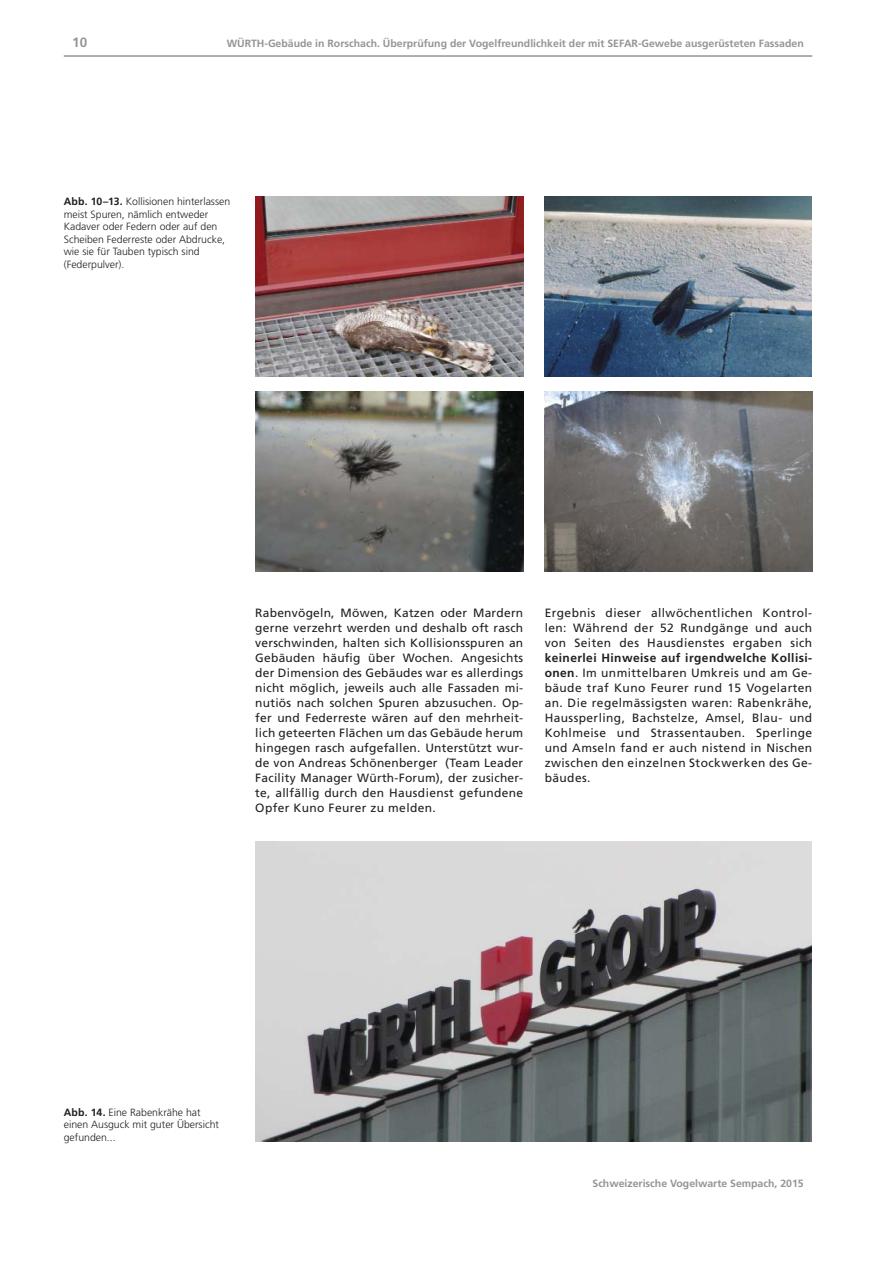
<style>
.page{position:relative;width:893px;height:1263px;background:#fff}
.page>*{position:absolute;margin:0;border:0;box-sizing:border-box;transform-origin:0 0}
.t1{font:700 13.5px "Frutiger";color:#939598}
.t2{font:12px/15px "Frutiger";letter-spacing:.035em;color:#231f20;text-align:justify}
.t3{font:300 10.5px/12.6px "Frutiger";color:#231f20}
.t4{font:700 10.5px "Frutiger";color:#939598}
.s1{font-weight:700}
</style>
<div class="page">
<hr style="left:64px;top:55px;width:748px;height:2px;background:#939598">
<img style="left:255px;top:197px;width:268px;height:180px">
<img style="left:545px;top:392px;width:267px;height:180px">
<img style="left:255px;top:392px;width:268px;height:180px">
<img style="left:545px;top:197px;width:267px;height:180px">
<img style="left:255px;top:842px;width:557px;height:300px">
<p class="t1" style="left:72px;top:37px;width:17px">10</p>
<p class="t4" style="left:227px;top:39px;width:578px">WÜRTH-Gebäude in Rorschach. Überprüfung der Vogelfreundlichkeit der mit SEFAR-Gewebe ausgerüsteten Fassaden</p>
<p class="t3" style="left:64px;top:196px;width:168px"><span class="s1">Abb. 10–13.</span> Kollisionen hinterlassen meist Spuren, nämlich entweder<br>Kadaver oder Federn oder auf den<br>Scheiben Federreste oder Abdrucke, wie sie für Tauben typisch sind (Federpulver).</p>
<p class="t2" style="left:255px;top:606px;width:269px">Rabenvögeln, Möwen, Katzen oder Mardern gerne verzehrt werden und deshalb oft rasch verschwinden, halten sich Kollisionsspuren an Gebäuden häufig über Wochen. Angesichts der Dimension des Gebäudes war es allerdings nicht möglich, jeweils auch alle Fassaden mi&shy;nutiös nach solchen Spuren abzusuchen. Op&shy;fer und Federreste wären auf den mehrheit&shy;lich geteerten Flächen um das Gebäude herum hingegen rasch aufgefallen. Unterstützt wur&shy;de von Andreas Schönenberger (Team Leader Facility Manager Würth-Forum), der zusicher&shy;te, allfällig durch den Hausdienst gefundene Opfer Kuno Feurer zu melden.</p>
<p class="t2" style="left:545px;top:606px;width:269px">Ergebnis dieser allwöchentlichen Kontrol&shy;len: Während der 52 Rundgänge und auch von Seiten des Hausdienstes ergaben sich</p>
<p class="t2" style="left:545px;top:651px;width:269px"><span class="s1">keinerlei Hinweise auf irgendwelche Kollisi&shy;onen</span>. Im unmittelbaren Umkreis und am Ge&shy;bäude traf Kuno Feurer rund 15 Vogelarten an. Die regelmässigsten waren: Rabenkrähe, Haussperling, Bachstelze, Amsel, Blau- und Kohlmeise und Strassentauben. Sperlinge und Amseln fand er auch nistend in Nischen zwischen den einzelnen Stockwerken des Ge&shy;bäudes.</p>
<p class="t3" style="left:64px;top:1107px;width:157px"><span class="s1">Abb. 14.</span> Eine Rabenkrähe hat einen Ausguck mit guter Übersicht gefunden...</p>
<p class="t4" style="left:592px;top:1179px;width:213px">Schweizerische Vogelwarte Sempach, 2015</p>
</div>
